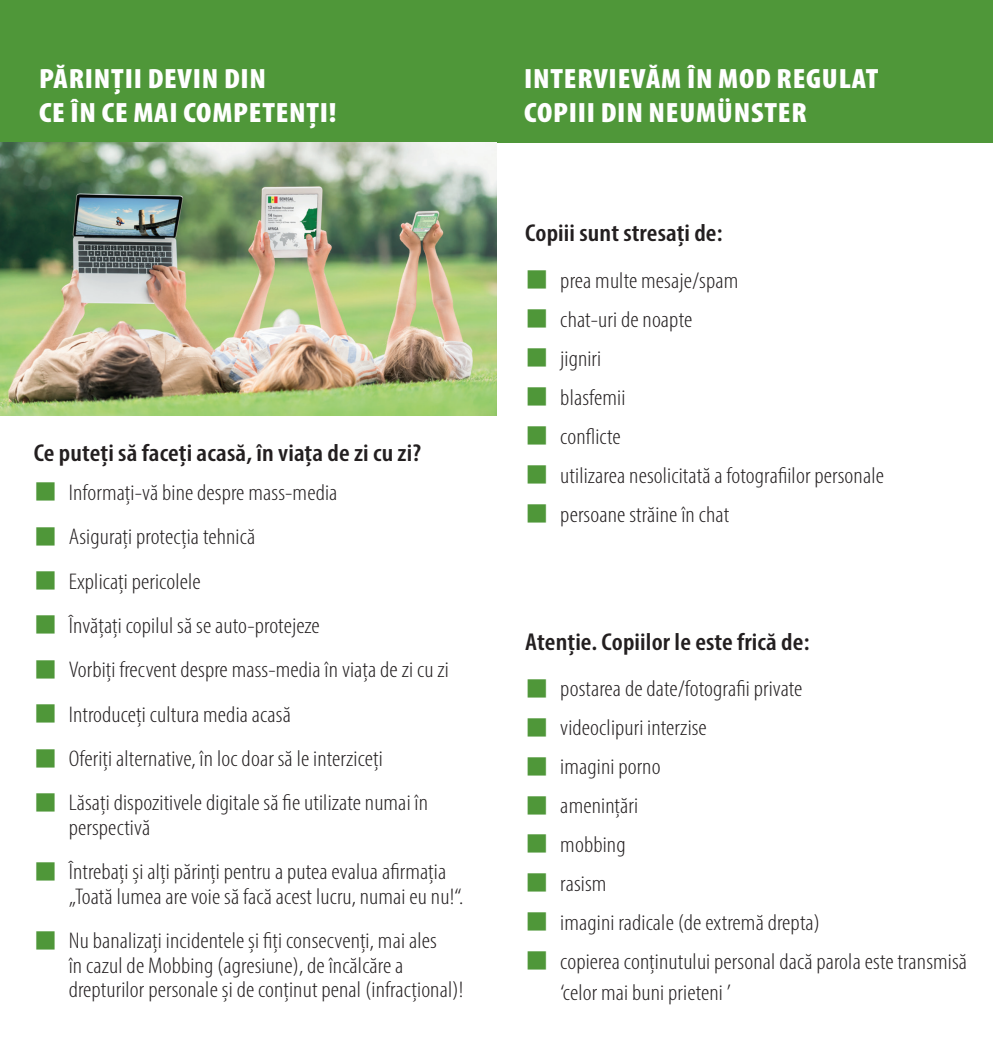
<style>
.page{position:relative;width:993px;height:1042px;background:#fff}
.page>*{position:absolute;margin:0;border:0;box-sizing:border-box;transform-origin:0 0}
.t1{font:900 condensed 28px/33.6px "Myriad Pro";letter-spacing:.025em;color:#fff;scale:1.1 1}
.t2{font:600 condensed 24.5px "Myriad Pro";letter-spacing:.005em;color:#231f20;scale:1.1 1}
.t3{font:300 condensed 22.75px/24.5px "Myriad Pro";letter-spacing:.005em;color:#231f20;scale:1.1 1}
.s1{color:#4f9739}
</style>
<div class="page">
<div style="left:496px;top:0;width:496px;height:143px;background:#4f9739"></div>
<div style="left:0;top:0;width:496px;height:143px;background:#4f9739"></div>
<img style="left:0;top:143px;width:496px;height:272px">
<p class="t1" style="left:39px;top:61px;width:272px">PĂRINȚII DEVIN DIN<br>CE ÎN CE MAI COMPETENȚI!</p>
<p class="t2" style="left:34px;top:437px;width:353px">Ce puteți să faceți acasă, în viața de zi cu zi?</p>
<p class="t3" style="left:34px;top:480px;width:277px"><span class="s1">■</span> Informați-vă bine despre mass-media</p>
<p class="t3" style="left:34px;top:524px;width:203px"><span class="s1">■</span> Asigurați protecția tehnică</p>
<p class="t3" style="left:34px;top:569px;width:153px"><span class="s1">■</span> Explicați pericolele</p>
<p class="t3" style="left:34px;top:613px;width:261px"><span class="s1">■</span> Învățați copilul să se auto-protejeze</p>
<p class="t3" style="left:34px;top:657px;width:379px"><span class="s1">■</span> Vorbiți frecvent despre mass-media în viața de zi cu zi</p>
<p class="t3" style="left:34px;top:702px;width:235px"><span class="s1">■</span> Introduceți cultura media acasă</p>
<p class="t3" style="left:34px;top:746px;width:319px"><span class="s1">■</span> Oferiți alternative, în loc doar să le interziceți</p>
<p class="t3" style="left:69px;top:790px;width:328px;text-indent:-35px"><span class="s1">■</span> Lăsați dispozitivele digitale să fie utilizate numai în perspectivă</p>
<p class="t3" style="left:69px;top:859px;width:360px;text-indent:-35px"><span class="s1">■</span> Întrebați și alți părinți pentru a putea evalua afirmația „Toată lumea are voie să facă acest lucru, numai eu nu!“.</p>
<p class="t3" style="left:69px;top:928px;width:360px;text-indent:-35px"><span class="s1">■</span> Nu banalizați incidentele și fiți consecvenți, mai ales<br>în cazul de Mobbing (agresiune), de încălcăre a drepturilor personale și de conținut penal (infracțional)!</p>
<p class="t1" style="left:524px;top:61px;width:323px">INTERVIEVĂM ÎN MOD REGULAT<br>COPIII DIN NEUMÜNSTER</p>
<p class="t2" style="left:525px;top:218px;width:181px">Copiii sunt stresați de:</p>
<p class="t3" style="left:525px;top:268px;width:195px"><span class="s1">■</span> prea multe mesaje/spam</p>
<p class="t3" style="left:525px;top:307px;width:153px"><span class="s1">■</span> chat-uri de noapte</p>
<p class="t3" style="left:525px;top:346px;width:70px"><span class="s1">■</span> jigniri</p>
<p class="t3" style="left:525px;top:385px;width:93px"><span class="s1">■</span> blasfemii</p>
<p class="t3" style="left:525px;top:424px;width:88px"><span class="s1">■</span> conflicte</p>
<p class="t3" style="left:525px;top:463px;width:327px"><span class="s1">■</span> utilizarea nesolicitată a fotografiilor personale</p>
<p class="t3" style="left:525px;top:502px;width:187px"><span class="s1">■</span> persoane străine în chat</p>
<p class="t2" style="left:525px;top:626px;width:260px">Atenție. Copiilor le este frică de:</p>
<p class="t3" style="left:525px;top:676px;width:253px"><span class="s1">■</span> postarea de date/fotografii private</p>
<p class="t3" style="left:525px;top:715px;width:166px"><span class="s1">■</span> videoclipuri interzise</p>
<p class="t3" style="left:525px;top:754px;width:124px"><span class="s1">■</span> imagini porno</p>
<p class="t3" style="left:525px;top:793px;width:104px"><span class="s1">■</span> amenințări</p>
<p class="t3" style="left:525px;top:832px;width:93px"><span class="s1">■</span> mobbing</p>
<p class="t3" style="left:525px;top:871px;width:75px"><span class="s1">■</span> rasism</p>
<p class="t3" style="left:525px;top:910px;width:269px"><span class="s1">■</span> imagini radicale (de extremă drepta)</p>
<p class="t3" style="left:560px;top:945px;width:371px;line-height:31.5px;text-indent:-35px"><span class="s1">■</span> copierea conținutului personal dacă parola este transmisă ‘celor mai buni prieteni ’</p>
</div>
